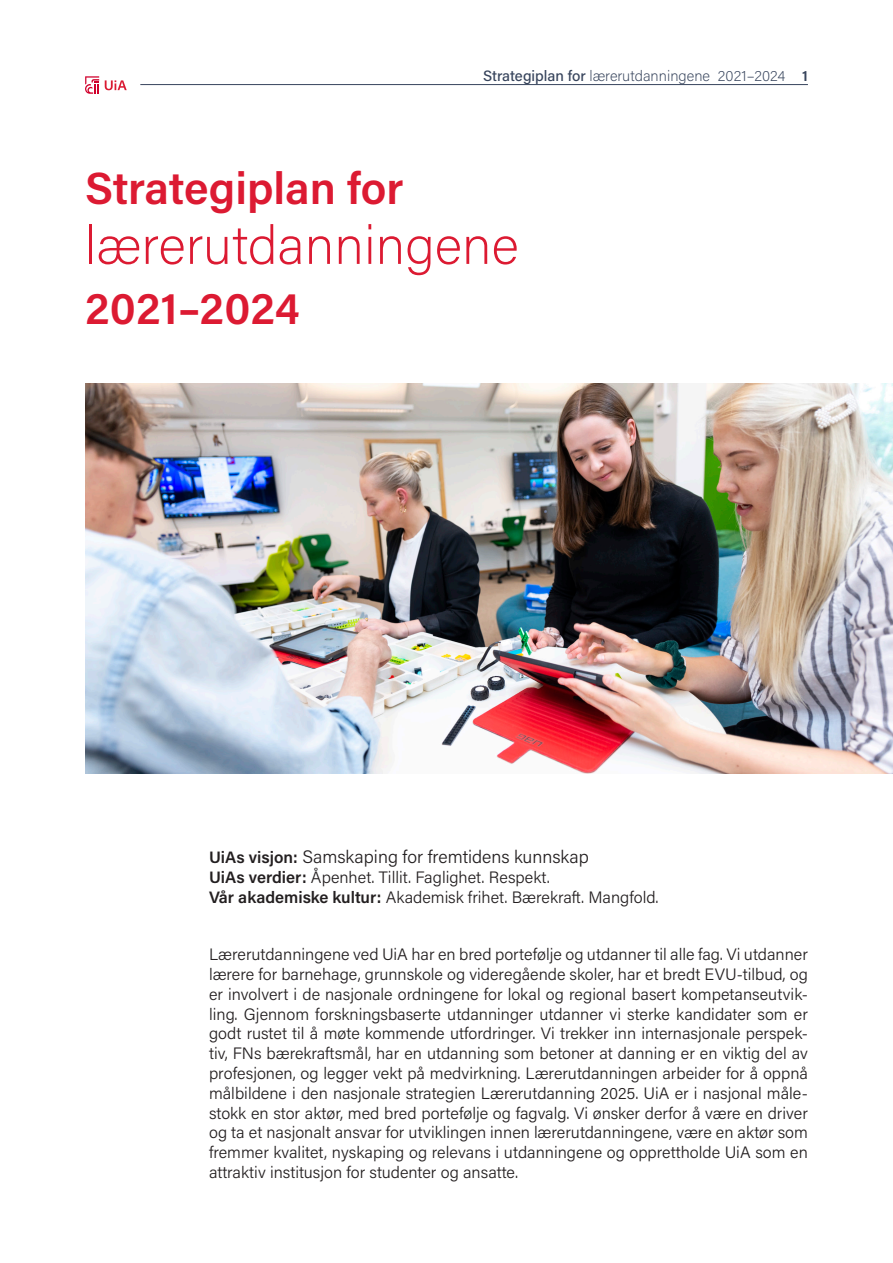
<style>
.page{position:relative;width:893px;height:1263px;background:#fff}
.page>*{position:absolute;margin:0;border:0;box-sizing:border-box;transform-origin:0 0}
.t1{font:200 54px "Acumin Pro";color:#dc1a32}
.t2{font:600 45px "Acumin Pro";color:#dc1a32}
.t3{font:300 18px "Acumin Pro";color:#231f20}
.Brødtekst{font:300 16.5px/19.8px "Acumin Pro";color:#231f20;text-align:justify}
.t4{font:200 15px "Acumin Pro";color:#37445c}
.s1{font-weight:500}
.s2{font-weight:600}
.s3{font-weight:600;font-size:16.5px}
</style>
<div class="page">
<hr style="left:140px;top:84px;width:668px;height:1px;background:#37445c">
<svg style="left:105px;top:80px;width:22px;height:10px"></svg>
<svg style="left:85px;top:76px;width:14px;height:18px"></svg>
<img style="left:85px;top:383px;width:808px;height:391px">
<p class="t4" style="left:483px;top:65px;width:326px"><span class="s1">Strategiplan for</span> lærerutdanningene 2021–2024 <span class="s2">1</span></p>
<p class="t2" style="left:85px;top:157px;width:320px">Strategiplan for</p>
<p class="t1" style="left:85px;top:208px;width:435px">lærerutdanningene</p>
<p class="t2" style="left:85px;top:277px;width:216px">2021–2024</p>
<p class="t3" style="left:209px;top:845px;width:381px"><span class="s3">UiAs visjon:</span> Samskaping for fremtidens kunnskap</p>
<p class="Brødtekst" style="left:209px;top:867px;width:342px"><span class="s2">UiAs verdier:</span> Åpenhet. Tillit. Faglighet. Respekt.</p>
<p class="Brødtekst" style="left:209px;top:887px;width:451px"><span class="s2">Vår akademiske kultur:</span> Akademisk frihet. Bærekraft. Mangfold.</p>
<p class="Brødtekst" style="left:209px;top:944px;width:600px">Lærerutdanningene ved UiA har en bred portefølje og utdanner til alle fag. Vi utdanner lærere for barnehage, grunnskole og videregående skoler, har et bredt EVU-tilbud, og er involvert i de nasjonale ordningene for lokal og regional basert kompetanseutvik&shy;ling. Gjennom forskningsbaserte utdanninger utdanner vi sterke kandidater som er godt rustet til å møte kommende utfordringer. Vi trekker inn internasjonale perspek&shy;tiv, FNs bærekraftsmål, har en utdanning som betoner at danning er en viktig del av profesjonen, og legger vekt på medvirkning. Lærerutdanningen arbeider for å oppnå målbildene i den nasjonale strategien Lærerutdanning 2025. UiA er i nasjonal måle&shy;stokk en stor aktør, med bred portefølje og fagvalg. Vi ønsker derfor å være en driver og ta et nasjonalt ansvar for utviklingen innen lærerutdanningene, være en aktør som fremmer kvalitet, nyskaping og relevans i utdanningene og opprettholde UiA som en attraktiv institusjon for studenter og ansatte.</p>
</div>
